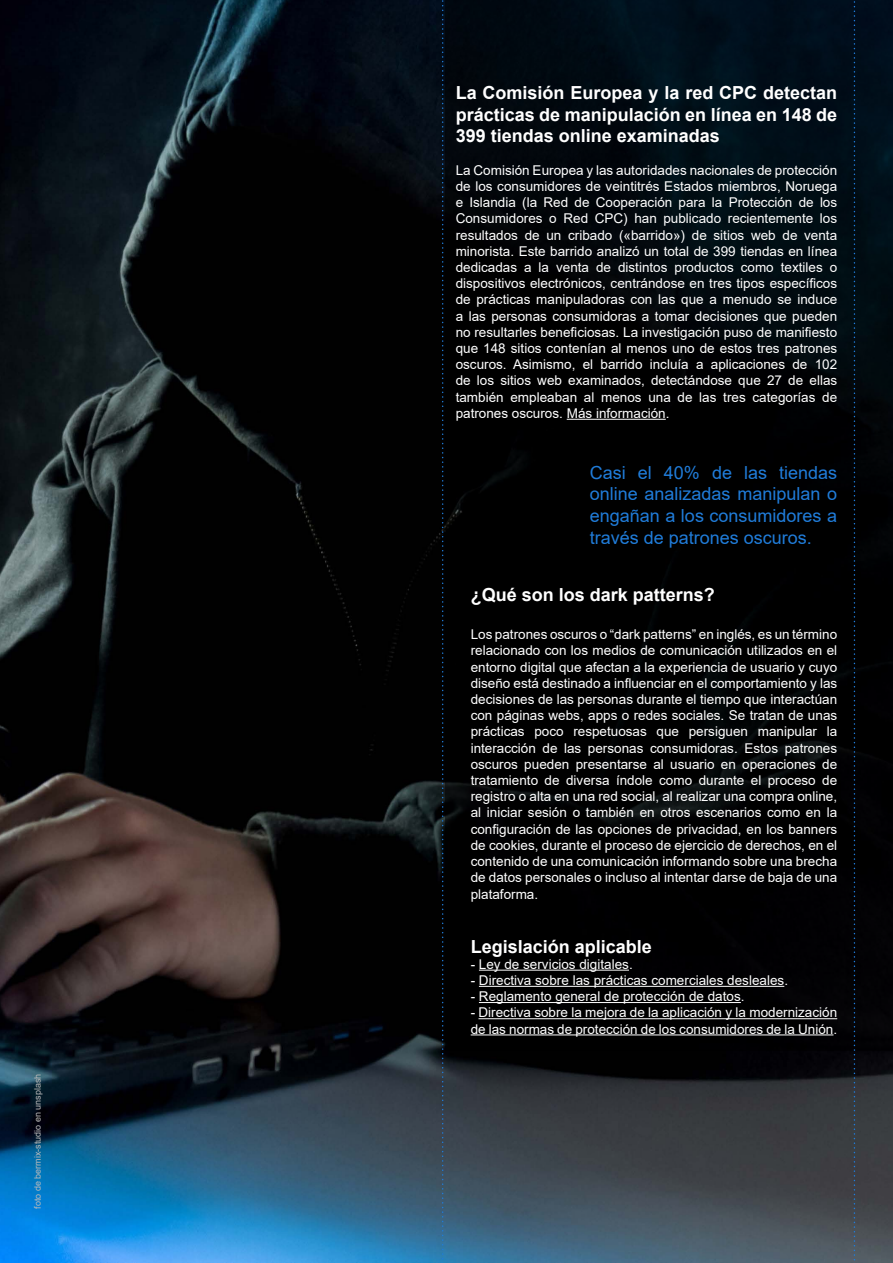
<style>
.page{position:relative;width:893px;height:1263px;background:#fff}
.page>*{position:absolute;margin:0;border:0;box-sizing:border-box;transform-origin:0 0}
.t1{font:700 18px/21.6px "Arial";color:#fff;text-align:justify}
.t2{font:18px/21.6px "Arial";color:#207cd9;text-align:justify}
.t3{font:13.5px/16.2px "Arial";color:#fff;text-align:justify}
.t4{font:9px "Arial";color:#bababa}
</style>
<div class="page">
<img style="left:0;top:0;width:893px;height:1262px">
<div style="left:446px;top:0;width:447px;height:1050px;background:linear-gradient(to bottom,#010b12,#010000)"></div>
<hr style="left:567px;top:419px;width:99px;height:1px;background:#fff">
<hr style="left:479px;top:970px;width:150px;height:1px;background:#fff">
<hr style="left:479px;top:986px;width:305px;height:1px;background:#fff">
<hr style="left:479px;top:1002px;width:262px;height:1px;background:#fff">
<hr style="left:478px;top:1018px;width:359px;height:1px;background:#fff">
<hr style="left:471px;top:1034px;width:362px;height:1px;background:#fff">
<svg style="left:854px;top:0;width:1px;height:1263px"></svg>
<svg style="left:442px;top:0;width:2px;height:1263px;background:#0e2438"></svg>
<p class="t4" style="left:31px;top:1209px;width:137px;rotate:-90deg">foto de bermix-studio en unsplash</p>
<h1 class="t1" style="left:456px;top:82px;width:383px">La Comisión Europea y la red CPC detectan prácticas de manipulación en línea en 148 de 399 tiendas online examinadas</h1>
<p class="t3" style="left:456px;top:162px;width:383px">La Comisión Europea y las autoridades nacionales de protección de los consumidores de veintitrés Estados miembros, Noruega e Islandia (la Red de Cooperación para la Protección de los Consumidores o Red CPC) han publicado recientemente los resultados de un cribado («barrido») de sitios web de venta minorista. Este barrido analizó un total de 399 tiendas en línea dedicadas a la venta de distintos productos como textiles o dispositivos electrónicos, centrándose en tres tipos específicos de prácticas manipuladoras con las que a menudo se induce a las personas consumidoras a tomar decisiones que pueden no resultarles beneficiosas. La investigación puso de manifiesto que 148 sitios contenían al menos uno de estos tres patrones oscuros. Asimismo, el barrido incluía a aplicaciones de 102 de los sitios web examinados, detectándose que 27 de ellas también empleaban al menos una de las tres categorías de patrones oscuros. Más información.</p>
<h1 class="t2" style="left:590px;top:462px;width:249px">Casi el 40% de las tiendas online analizadas manipulan o engañan a los consumidores a través de patrones oscuros.</h1>
<h1 class="t1" style="left:471px;top:584px;width:246px">¿Qué son los dark patterns?</h1>
<p class="t3" style="left:471px;top:626px;width:368px">Los patrones oscuros o “dark patterns” en inglés, es un término relacionado con los medios de comunicación utilizados en el entorno digital que afectan a la experiencia de usuario y cuyo diseño está destinado a influenciar en el comportamiento y las decisiones de las personas durante el tiempo que interactúan con páginas webs, apps o redes sociales. Se tratan de unas prácticas poco respetuosas que persiguen manipular la interacción de las personas consumidoras. Estos patrones oscuros pueden presentarse al usuario en operaciones de tratamiento de diversa índole como durante el proceso de registro o alta en una red social, al realizar una compra online, al iniciar sesión o también en otros escenarios como en la configuración de las opciones de privacidad, en los banners de cookies, durante el proceso de ejercicio de derechos, en el contenido de una comunicación informando sobre una brecha de datos personales o incluso al intentar darse de baja de una plataforma.</p>
<h1 class="t1" style="left:471px;top:935px;width:183px">Legislación aplicable</h1>
<p class="t3" style="left:471px;top:956px;width:164px">- Ley de servicios digitales.</p>
<p class="t3" style="left:471px;top:972px;width:319px">- Directiva sobre las prácticas comerciales desleales.</p>
<p class="t3" style="left:471px;top:988px;width:275px">- Reglamento general de protección de datos.</p>
<p class="t3" style="left:471px;top:1004px;width:368px">- Directiva sobre la mejora de la aplicación y la modernización de las normas de protección de los consumidores de la Unión.</p>
</div>
